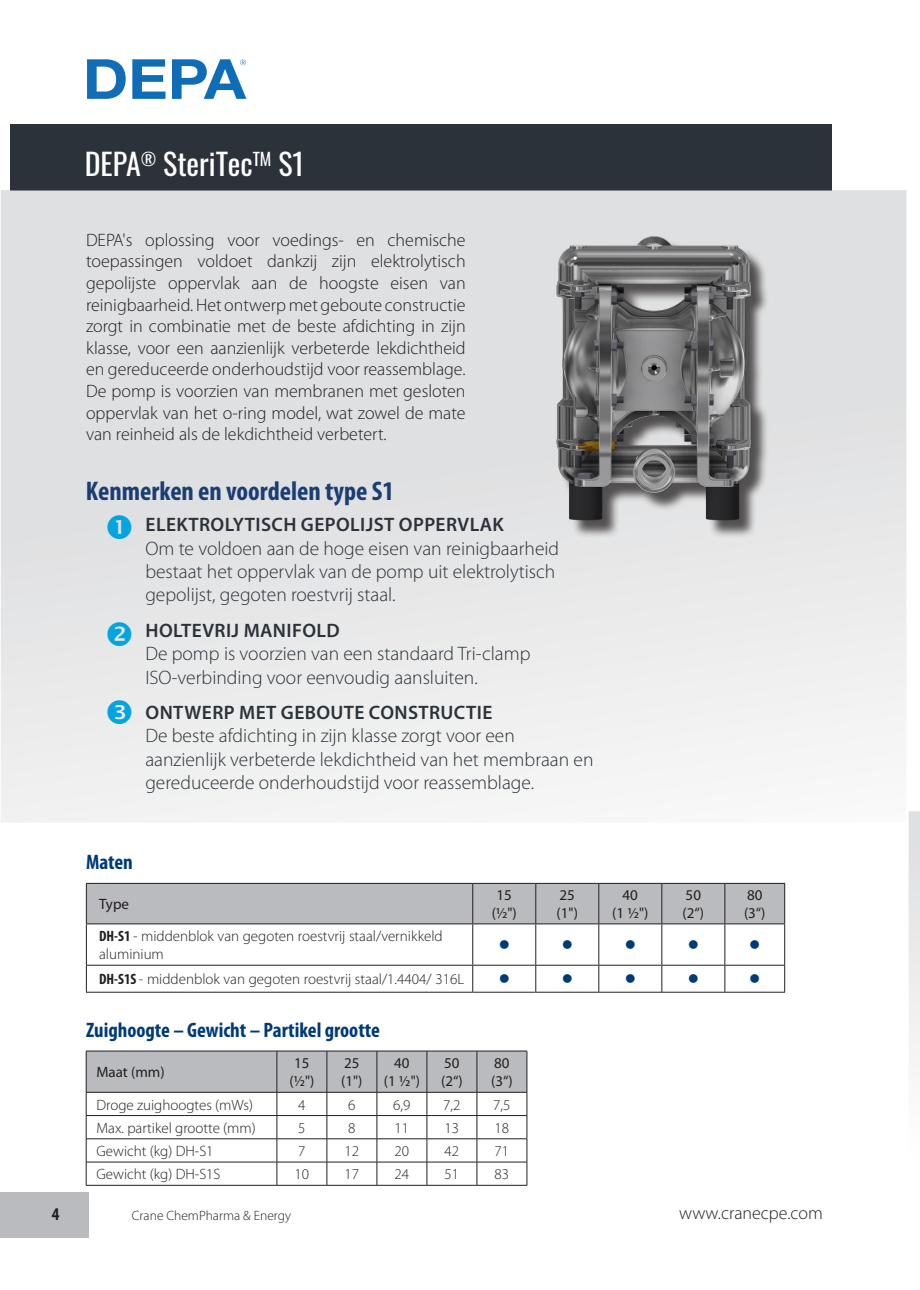
<style>
.page{position:relative;width:920px;height:1290px;background:#fff}
.page>*{position:absolute;margin:0;border:0;box-sizing:border-box;transform-origin:0 0}
.t1{font:30px "Oswald";color:#fff}
.Headings{font:700 condensed 27px "Myriad Pro";color:#1a3d73}
.t2{font:700 condensed 21px "Myriad Pro";color:#013b77}
.t3{font:300 19.5px/23.4px "Myriad Pro";color:#2b3239}
.t4{font:600 19.5px "Myriad Pro";letter-spacing:.02em;color:#2b3239}
.t5{font:300 18px/21.6px "Myriad Pro";color:#231f20;text-align:justify}
.t6{font:700 condensed 18px "Myriad Pro";color:#231f20}
.t7{font:300 15px/18px "Myriad Pro";color:#231f20}
.t8{font:15px "Myriad Pro";color:#231f20}
.t9{font:15px "Wingdings";color:#013b77}
.t10{font:300 13.5px "Myriad Pro";color:#231f20}
.s1{font-weight:700;font-stretch:condensed}
</style>
<div class="page">
<div style="left:0;top:1192px;width:89px;height:46px;background:#babbbe"></div>
<div style="left:10px;top:124px;width:821px;height:66px;background:#2b3239"></div>
<svg style="left:87px;top:59px;width:39px;height:40px"></svg>
<svg style="left:132px;top:59px;width:33px;height:40px"></svg>
<svg style="left:172px;top:59px;width:74px;height:40px"></svg>
<div style="left:1px;top:190px;width:905px;height:633px;background:linear-gradient(to right,#e2e3e4,#ececed)"></div>
<svg style="left:909px;top:811px;width:11px;height:248px;fill:#e8e9ea"></svg>
<img style="left:532px;top:222px;width:243px;height:312px">
<div style="left:87px;top:884px;width:697px;height:39px;background:#babbbe"></div>
<hr style="left:86px;top:883px;width:387px;height:1px;background:#231f20">
<hr style="left:86px;top:884px;width:1px;height:39px;background:#231f20">
<hr style="left:473px;top:883px;width:63px;height:1px;background:#231f20">
<hr style="left:472px;top:884px;width:1px;height:39px;background:#231f20">
<hr style="left:536px;top:883px;width:63px;height:1px;background:#231f20">
<hr style="left:535px;top:884px;width:1px;height:39px;background:#231f20">
<hr style="left:599px;top:883px;width:63px;height:1px;background:#231f20">
<hr style="left:598px;top:884px;width:1px;height:39px;background:#231f20">
<hr style="left:662px;top:883px;width:63px;height:1px;background:#231f20">
<hr style="left:661px;top:884px;width:1px;height:39px;background:#231f20">
<hr style="left:725px;top:883px;width:60px;height:1px;background:#231f20">
<hr style="left:724px;top:884px;width:1px;height:39px;background:#231f20">
<hr style="left:784px;top:884px;width:1px;height:39px;background:#231f20">
<hr style="left:86px;top:923px;width:387px;height:1px;background:#231f20">
<hr style="left:86px;top:924px;width:1px;height:41px;background:#231f20">
<hr style="left:473px;top:923px;width:63px;height:1px;background:#231f20">
<hr style="left:472px;top:924px;width:1px;height:41px;background:#231f20">
<hr style="left:536px;top:923px;width:63px;height:1px;background:#231f20">
<hr style="left:535px;top:924px;width:1px;height:41px;background:#231f20">
<hr style="left:599px;top:923px;width:63px;height:1px;background:#231f20">
<hr style="left:598px;top:924px;width:1px;height:41px;background:#231f20">
<hr style="left:662px;top:923px;width:63px;height:1px;background:#231f20">
<hr style="left:661px;top:924px;width:1px;height:41px;background:#231f20">
<hr style="left:725px;top:923px;width:60px;height:1px;background:#231f20">
<hr style="left:724px;top:924px;width:1px;height:41px;background:#231f20">
<hr style="left:784px;top:924px;width:1px;height:41px;background:#231f20">
<hr style="left:86px;top:965px;width:387px;height:1px;background:#231f20">
<svg style="left:86px;top:965px;width:1px;height:27px"></svg>
<hr style="left:473px;top:965px;width:63px;height:1px;background:#231f20">
<svg style="left:472px;top:965px;width:1px;height:27px"></svg>
<hr style="left:536px;top:965px;width:63px;height:1px;background:#231f20">
<svg style="left:535px;top:965px;width:1px;height:27px"></svg>
<hr style="left:599px;top:965px;width:63px;height:1px;background:#231f20">
<svg style="left:598px;top:965px;width:1px;height:27px"></svg>
<hr style="left:662px;top:965px;width:63px;height:1px;background:#231f20">
<svg style="left:661px;top:965px;width:1px;height:27px"></svg>
<hr style="left:725px;top:965px;width:60px;height:1px;background:#231f20">
<svg style="left:724px;top:965px;width:1px;height:27px"></svg>
<svg style="left:784px;top:965px;width:1px;height:27px"></svg>
<hr style="left:86px;top:992px;width:387px;height:1px;background:#231f20">
<hr style="left:473px;top:992px;width:63px;height:1px;background:#231f20">
<hr style="left:536px;top:992px;width:63px;height:1px;background:#231f20">
<hr style="left:599px;top:992px;width:63px;height:1px;background:#231f20">
<hr style="left:662px;top:992px;width:63px;height:1px;background:#231f20">
<hr style="left:725px;top:992px;width:60px;height:1px;background:#231f20">
<svg style="left:86px;top:1051px;width:442px;height:134px"></svg>
<hr style="left:86px;top:1185px;width:191px;height:1px;background:#231f20">
<hr style="left:277px;top:1185px;width:50px;height:1px;background:#231f20">
<hr style="left:327px;top:1185px;width:50px;height:1px;background:#231f20">
<hr style="left:377px;top:1185px;width:50px;height:1px;background:#231f20">
<hr style="left:427px;top:1185px;width:50px;height:1px;background:#231f20">
<hr style="left:477px;top:1185px;width:50px;height:1px;background:#231f20">
<hr style="left:86px;top:1051px;width:191px;height:1px;background:#231f20">
<hr style="left:86px;top:1051px;width:1px;height:41px;background:#231f20">
<hr style="left:277px;top:1051px;width:1px;height:41px;background:#231f20">
<svg style="left:108px;top:515px;width:24px;height:24px"></svg>
<svg style="left:108px;top:622px;width:24px;height:24px"></svg>
<svg style="left:108px;top:700px;width:24px;height:24px"></svg>
<p class="t1" style="left:85px;top:137px;width:221px">DEPA<sup>®</sup> SteriTec<sup>TM</sup> S1</p>
<p class="t5" style="left:86px;top:229px;width:381px">DEPA's oplossing voor voedings- en chemische toepassingen voldoet dankzij zijn elektrolytisch gepolijste oppervlak aan de hoogste eisen van reinigbaarheid. Het ontwerp met geboute constructie zorgt in combinatie met de beste afdichting in zijn klasse, voor een aanzienlijk verbeterde lekdichtheid en gereduceerde onderhoudstijd voor reassemblage.<br>De pomp is voorzien van membranen met gesloten oppervlak van het o-ring model, wat zowel de mate van reinheid als de lekdichtheid verbetert.</p>
<p class="Headings" style="left:86px;top:476px;width:310px">Kenmerken en voordelen type S1</p>
<p class="t4" style="left:146px;top:514px;width:360px">ELEKTROLYTISCH GEPOLIJST OPPERVLAK</p>
<p class="t3" style="left:145px;top:537px;width:415px">Om te voldoen aan de hoge eisen van reinigbaarheid bestaat het oppervlak van de pomp uit elektrolytisch gepolijst, gegoten roestvrij staal.</p>
<p class="t4" style="left:146px;top:619px;width:196px">HOLTEVRIJ MANIFOLD</p>
<p class="t3" style="left:145px;top:642px;width:387px">De pomp is voorzien van een standaard Tri-clamp<br>ISO-verbinding voor eenvoudig aansluiten.</p>
<p class="t4" style="left:146px;top:702px;width:348px">ONTWERP MET GEBOUTE CONSTRUCTIE</p>
<p class="t3" style="left:145px;top:724px;width:450px">De beste afdichting in zijn klasse zorgt voor een aanzienlijk verbeterde lekdichtheid van het membraan en gereduceerde onderhoudstijd voor reassemblage.</p>
<p class="t2" style="left:86px;top:850px;width:48px">Maten</p>
<p class="t8" style="left:99px;top:896px;width:31px">Type</p>
<p class="t8" style="left:497px;top:887px;width:17px">15</p>
<p class="t8" style="left:492px;top:905px;width:26px">(½")</p>
<p class="t8" style="left:560px;top:887px;width:17px">25</p>
<p class="t8" style="left:557px;top:905px;width:23px">(1")</p>
<p class="t8" style="left:623px;top:887px;width:17px">40</p>
<p class="t8" style="left:612px;top:905px;width:38px">(1 ½")</p>
<p class="t8" style="left:686px;top:887px;width:17px">50</p>
<p class="t8" style="left:683px;top:905px;width:23px">(2“)</p>
<p class="t8" style="left:747px;top:887px;width:17px">80</p>
<p class="t8" style="left:744px;top:905px;width:23px">(3“)</p>
<p class="t7" style="left:99px;top:927px;width:345px"><span class="s1">DH-S1</span> - middenblok van gegoten roestvrij staal/vernikkeld aluminium</p>
<p class="t9" style="left:499px;top:937px;width:13px">●</p>
<p class="t9" style="left:562px;top:937px;width:13px">●</p>
<p class="t9" style="left:625px;top:937px;width:13px">●</p>
<p class="t9" style="left:688px;top:937px;width:13px">●</p>
<p class="t9" style="left:749px;top:937px;width:13px">●</p>
<p class="t7" style="left:99px;top:970px;width:366px"><span class="s1">DH-S1S</span> - middenblok van gegoten roestvrij staal/1.4404/ 316L</p>
<p class="t9" style="left:499px;top:971px;width:13px">●</p>
<p class="t9" style="left:562px;top:971px;width:13px">●</p>
<p class="t9" style="left:625px;top:971px;width:13px">●</p>
<p class="t9" style="left:688px;top:971px;width:13px">●</p>
<p class="t9" style="left:749px;top:971px;width:13px">●</p>
<p class="t2" style="left:86px;top:1018px;width:296px">Zuighoogte – Gewicht – Partikel grootte</p>
<p class="t8" style="left:96px;top:1064px;width:70px">Maat (mm)</p>
<p class="t8" style="left:294px;top:1055px;width:17px">15</p>
<p class="t8" style="left:289px;top:1073px;width:26px">(½")</p>
<p class="t8" style="left:344px;top:1055px;width:17px">25</p>
<p class="t8" style="left:341px;top:1073px;width:23px">(1")</p>
<p class="t8" style="left:394px;top:1055px;width:17px">40</p>
<p class="t8" style="left:384px;top:1073px;width:38px">(1 ½")</p>
<p class="t8" style="left:444px;top:1055px;width:17px">50</p>
<p class="t8" style="left:441px;top:1073px;width:23px">(2“)</p>
<p class="t8" style="left:494px;top:1055px;width:17px">80</p>
<p class="t8" style="left:491px;top:1073px;width:23px">(3“)</p>
<p class="t7" style="left:96px;top:1096px;width:158px">Droge zuighoogtes (mWs)</p>
<p class="t7" style="left:298px;top:1096px;width:9px">4</p>
<p class="t7" style="left:348px;top:1096px;width:9px">6</p>
<p class="t7" style="left:393px;top:1096px;width:19px">6,9</p>
<p class="t7" style="left:443px;top:1096px;width:19px">7,2</p>
<p class="t7" style="left:493px;top:1096px;width:19px">7,5</p>
<p class="t7" style="left:96px;top:1119px;width:161px">Max. partikel grootte (mm)</p>
<p class="t7" style="left:298px;top:1119px;width:9px">5</p>
<p class="t7" style="left:348px;top:1119px;width:9px">8</p>
<p class="t7" style="left:395px;top:1119px;width:16px">11</p>
<p class="t7" style="left:445px;top:1119px;width:16px">13</p>
<p class="t7" style="left:495px;top:1119px;width:16px">18</p>
<p class="t7" style="left:96px;top:1142px;width:119px">Gewicht (kg) DH-S1</p>
<p class="t7" style="left:298px;top:1142px;width:9px">7</p>
<p class="t7" style="left:345px;top:1142px;width:16px">12</p>
<p class="t7" style="left:395px;top:1142px;width:16px">20</p>
<p class="t7" style="left:445px;top:1142px;width:16px">42</p>
<p class="t7" style="left:495px;top:1142px;width:16px">71</p>
<p class="t7" style="left:96px;top:1165px;width:126px">Gewicht (kg) DH-S1S</p>
<p class="t7" style="left:295px;top:1165px;width:16px">10</p>
<p class="t7" style="left:345px;top:1165px;width:16px">17</p>
<p class="t7" style="left:395px;top:1165px;width:16px">24</p>
<p class="t7" style="left:445px;top:1165px;width:16px">51</p>
<p class="t7" style="left:495px;top:1165px;width:16px">83</p>
<p class="t6" style="left:52px;top:1204px;width:9px">4</p>
<p class="t10" style="left:132px;top:1208px;width:161px">Crane ChemPharma &amp; Energy</p>
<p class="t5" style="left:679px;top:1203px;width:145px">www.cranecpe.com</p>
</div>
